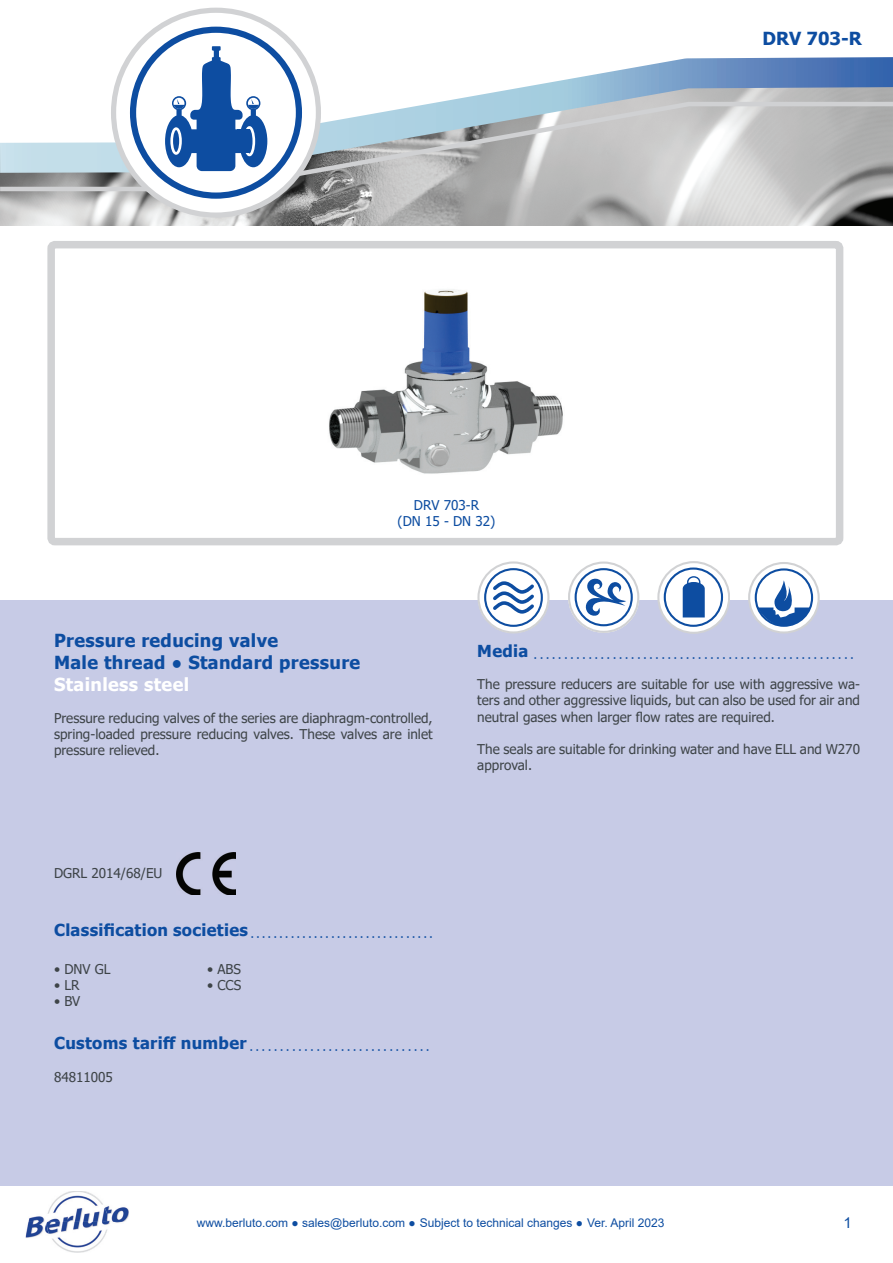
<style>
.page{position:relative;width:893px;height:1263px;background:#fff}
.page>*{position:absolute;margin:0;border:0;box-sizing:border-box;transform-origin:0 0}
.t1{font:700 18px/21.6px "Tahoma";letter-spacing:.02em;color:#0d4da1}
.t2{font:700 18px "Tahoma";letter-spacing:.02em;color:#fff}
.t3{font:15px "Arial";color:#0d4da1}
.t4{font:13.5px/16.2px "Tahoma";color:#3e4448;text-align:justify}
.t5{font:13.5px/16.2px "Tahoma";color:#0d4da1;text-align:center}
.t6{font:12px "Arial";color:#0d4da1}
.t7{font:700 8.7px "Tahoma";color:#0d4da1}
.s1{font-family:"Tahoma";font-weight:700}
</style>
<div class="page">
<img style="left:0;top:193px;width:893px;height:32px">
<svg style="left:135px;top:42px;width:758px;height:58px"></svg>
<svg style="left:0;top:100px;width:893px;height:93px;background:#bbbfc0"></svg>
<img style="left:28px;top:1216px;width:17px;height:6px">
<img style="left:108px;top:1206px;width:21px;height:16px">
<img style="left:25px;top:1222px;width:96px;height:16px">
<img style="left:47px;top:1191px;width:61px;height:62px">
<div style="left:47px;top:241px;width:796px;height:304px;border:8px solid #d1d2d4;border-radius:4px"></div>
<div style="left:0;top:601px;width:893px;height:585px;background:#c7cbe6"></div>
<img style="left:177px;top:853px;width:59px;height:42px">
<svg style="left:478px;top:562px;width:71px;height:71px"></svg>
<svg style="left:491px;top:579px;width:45px;height:36px"></svg>
<div style="left:484px;top:568px;width:59px;height:59px;border:2px solid #0d4da1;border-radius:50%"></div>
<div style="left:477px;top:561px;width:72px;height:72px;border:2px solid #d1d2d4;border-radius:50%"></div>
<svg style="left:568px;top:562px;width:71px;height:71px"></svg>
<svg style="left:584px;top:578px;width:42px;height:38px"></svg>
<div style="left:575px;top:568px;width:58px;height:58px;border:2px solid #0d4da1;border-radius:50%"></div>
<div style="left:568px;top:561px;width:71px;height:72px;border:2px solid #d1d2d4;border-radius:50%"></div>
<svg style="left:658px;top:562px;width:71px;height:71px"></svg>
<div style="left:658px;top:561px;width:72px;height:73px;border:2px solid #d1d2d4;border-radius:50%"></div>
<svg style="left:683px;top:582px;width:22px;height:35px"></svg>
<div style="left:687px;top:576px;width:13px;height:14px;border:1px solid #0d4da1;border-radius:6px"></div>
<div style="left:664px;top:567px;width:59px;height:60px;border:2px solid #0d4da1;border-radius:50%"></div>
<svg style="left:114px;top:10px;width:204px;height:207px"></svg>
<div style="left:130px;top:27px;width:172px;height:172px;border:6px solid #0d4da1;border-radius:50%"></div>
<svg style="left:0;top:46px;width:374px;height:125px"></svg>
<div style="left:172px;top:129px;width:8px;height:24px;background:#0d4da1;border-radius:50%"></div>
<div style="left:170px;top:127px;width:12px;height:28px;border:3px solid #fff;border-radius:50%"></div>
<div style="left:245px;top:127px;width:9px;height:28px;background:#0d4da1;border-radius:50%"></div>
<div style="left:244px;top:126px;width:11px;height:30px;border:3px solid #fff;border-radius:50%"></div>
<div style="left:237px;top:129px;width:12px;height:24px;background:#0d4da1"></div>
<svg style="left:749px;top:563px;width:70px;height:70px"></svg>
<svg style="left:758px;top:580px;width:52px;height:46px"></svg>
<div style="left:755px;top:568px;width:58px;height:59px;border:2px solid #0d4da1;border-radius:50%"></div>
<div style="left:748px;top:562px;width:72px;height:71px;border:2px solid #d1d2d4;border-radius:50%"></div>
<img style="left:329px;top:289px;width:234px;height:185px">
<p class="t5" style="left:397px;top:497px;width:99px">DRV 703-R<br>(DN 15 - DN 32)</p>
<h1 class="t1" style="left:762px;top:29px;width:101px">DRV 703-R</h1>
<h1 class="t1" style="left:54px;top:631px;width:308px">Pressure reducing valve<br>Male thread ● Standard pressure</h1>
<h1 class="t2" style="left:54px;top:671px;width:137px">Stainless steel</h1>
<p class="t4" style="left:54px;top:711px;width:380px">Pressure reducing valves of the series are diaphragm-controlled, spring-loaded pressure reducing valves. These valves are inlet pressure relieved.</p>
<p class="t4" style="left:54px;top:866px;width:110px">DGRL 2014/68/EU</p>
<p class="t7" style="left:54px;top:932px;width:380px"><sup>Classification</sup> <sup>societies</sup> · · · · · · · · · · · · · · · · · · · · · · · · · · · · · · · ·</p>
<p class="t4" style="left:54px;top:961px;width:58px">• DNV GL</p>
<p class="t4" style="left:207px;top:961px;width:35px">• ABS</p>
<p class="t4" style="left:54px;top:978px;width:27px">• LR</p>
<p class="t4" style="left:207px;top:978px;width:36px">• CCS</p>
<p class="t4" style="left:54px;top:994px;width:28px">• BV</p>
<p class="t7" style="left:54px;top:1045px;width:377px"><sup>Customs</sup> <sup>tariff</sup> <sup>number</sup> · · · · · · · · · · · · · · · · · · · · · · · · · · · · · ·</p>
<p class="t4" style="left:54px;top:1069px;width:60px">84811005</p>
<p class="t7" style="left:477px;top:653px;width:378px"><sup>Media</sup> · · · · · · · · · · · · · · · · · · · · · · · · · · · · · · · · · · · · · · · · · · · · · · · · · · · · ·</p>
<p class="t4" style="left:477px;top:677px;width:384px">The pressure reducers are suitable for use with aggressive wa&shy;ters and other aggressive liquids, but can also be used for air and neutral gases when larger flow rates are required.</p>
<p class="t4" style="left:477px;top:742px;width:384px">The seals are suitable for drinking water and have ELL and W270 approval.</p>
<p class="t6" style="left:197px;top:1214px;width:469px">www.berluto.com <span class="s1">●</span> sales@berluto.com <span class="s1">●</span> Subject to technical changes <span class="s1">●</span> Ver. April 2023</p>
<p class="t3" style="left:843px;top:1212px;width:10px">1</p>
</div>
